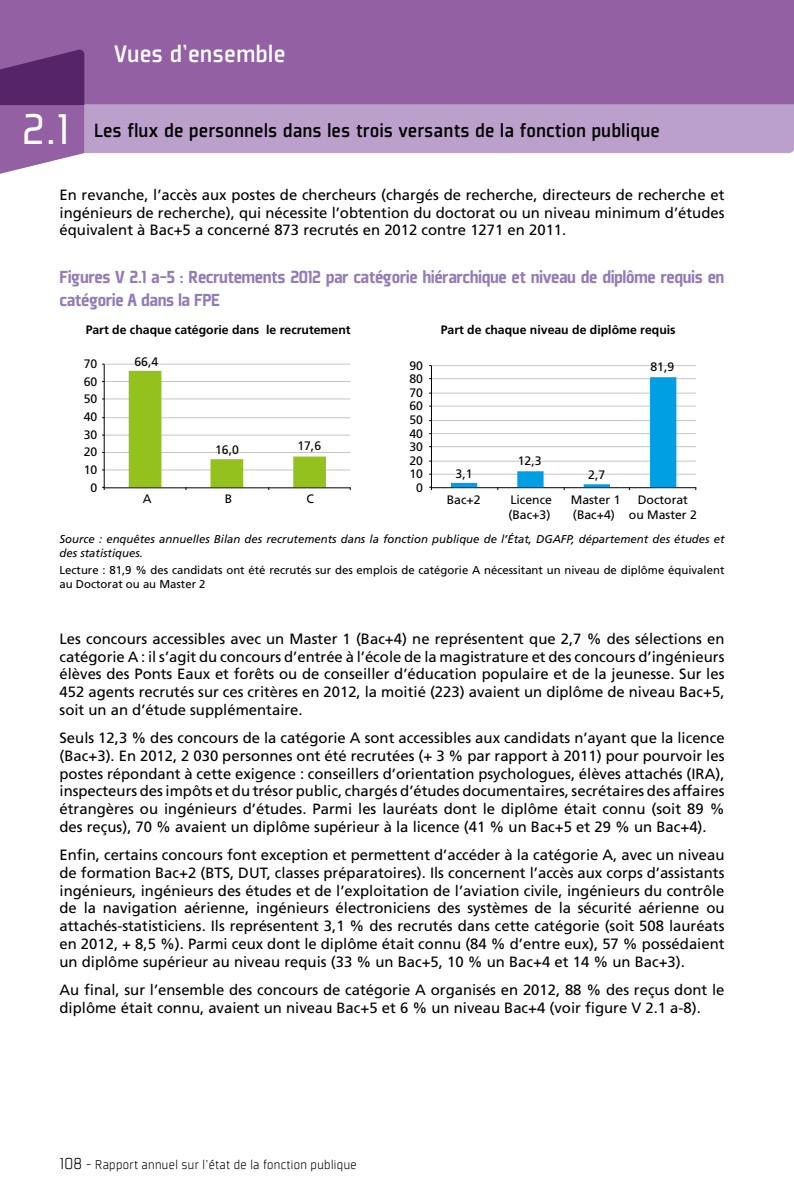
<style>
.page{position:relative;width:794px;height:1191px;background:#fff}
.page>*{position:absolute;margin:0;border:0;box-sizing:border-box;transform-origin:0 0}
.t1{font:47.25px "Plexes";color:#fff}
.t2{font:500 26.25px "Plexes";color:#fff}
.t3{font:500 21px "Plexes";color:#000}
.t4{font:900 19.25px/23.1px "Plexes";letter-spacing:-.025em;color:#927cb8}
.t5{font:14.88px/17.8px "Frutiger LT Std";color:#000;text-align:justify}
.t6{font:300 14px "Plexes";letter-spacing:-.02em;color:#000}
.t7{font:12.25px/14.7px "Frutiger";color:#000}
.t8{font:700 12.25px "Frutiger";color:#000}
.t9{font:11.38px/13.7px "Frutiger";color:#000}
.t10{font:italic 11.38px/13.7px "Frutiger LT Std";color:#000}
.s1{font-size:17.5px}
</style>
<div class="page">
<div style="left:0;top:0;width:794px;height:104px;background:#9460a4"></div>
<svg style="left:0;top:50px;width:794px;height:124px"></svg>
<hr style="left:793px;top:0;width:1px;height:104px;background:#9460a4">
<hr style="left:104px;top:469px;width:246px;height:1px;background:#c6c6c6">
<hr style="left:104px;top:452px;width:246px;height:1px;background:#c6c6c6">
<hr style="left:104px;top:435px;width:246px;height:1px;background:#c6c6c6">
<hr style="left:104px;top:417px;width:246px;height:1px;background:#c6c6c6">
<hr style="left:104px;top:398px;width:246px;height:1px;background:#c6c6c6">
<hr style="left:104px;top:381px;width:246px;height:1px;background:#c6c6c6">
<hr style="left:104px;top:364px;width:246px;height:1px;background:#c6c6c6">
<hr style="left:104px;top:364px;width:1px;height:124px;background:#000">
<hr style="left:104px;top:487px;width:246px;height:1px;background:#000">
<svg style="left:129px;top:371px;width:197px;height:119px"></svg>
<hr style="left:431px;top:474px;width:265px;height:1px;background:#c6c6c6">
<hr style="left:431px;top:461px;width:265px;height:1px;background:#c6c6c6">
<hr style="left:431px;top:446px;width:265px;height:1px;background:#c6c6c6">
<hr style="left:431px;top:433px;width:265px;height:1px;background:#c6c6c6">
<hr style="left:431px;top:420px;width:265px;height:1px;background:#c6c6c6">
<hr style="left:431px;top:406px;width:265px;height:1px;background:#c6c6c6">
<hr style="left:431px;top:393px;width:265px;height:1px;background:#c6c6c6">
<hr style="left:431px;top:378px;width:265px;height:1px;background:#c6c6c6">
<hr style="left:431px;top:365px;width:265px;height:1px;background:#c6c6c6">
<hr style="left:431px;top:366px;width:1px;height:122px;background:#000">
<hr style="left:431px;top:487px;width:265px;height:1px;background:#000">
<svg style="left:451px;top:377px;width:225px;height:113px"></svg>
<h1 class="t1" style="left:22px;top:104px;width:49px">2.1</h1>
<h2 class="t2" style="left:114px;top:40px;width:173px">Vues d’ensemble</h2>
<h3 class="t3" style="left:94px;top:119px;width:567px">Les flux de personnels dans les trois versants de la fonction publique</h3>
<p class="t5" style="left:60px;top:186px;width:666px">En revanche, l’accès aux postes de chercheurs (chargés de recherche, directeurs de recherche et ingénieurs de recherche), qui nécessite l’obtention du doctorat ou un niveau minimum d’études équivalent à Bac+5 a concerné 873 recrutés en 2012 contre 1271 en 2011.</p>
<p class="t4" style="left:60px;top:265px;width:666px">Figures V 2.1 a-5 : Recrutements 2012 par catégorie hiérarchique et niveau de diplôme requis en catégorie A dans la FPE</p>
<p class="t8" style="left:86px;top:323px;width:266px">Part de chaque catégorie dans le recrutement</p>
<p class="t8" style="left:441px;top:323px;width:236px">Part de chaque niveau de diplôme requis</p>
<p class="t7" style="left:84px;top:356px;width:15px">70</p>
<p class="t7" style="left:84px;top:374px;width:15px">60</p>
<p class="t7" style="left:134px;top:354px;width:25px">66,4</p>
<p class="t7" style="left:409px;top:358px;width:15px">90</p>
<p class="t7" style="left:409px;top:371px;width:15px">80</p>
<p class="t7" style="left:650px;top:359px;width:25px">81,9</p>
<p class="t7" style="left:84px;top:391px;width:15px">50</p>
<p class="t7" style="left:84px;top:409px;width:15px">40</p>
<p class="t7" style="left:409px;top:385px;width:15px">70</p>
<p class="t7" style="left:409px;top:399px;width:15px">60</p>
<p class="t7" style="left:409px;top:412px;width:15px">50</p>
<p class="t7" style="left:84px;top:427px;width:15px">30</p>
<p class="t7" style="left:409px;top:426px;width:15px">40</p>
<p class="t7" style="left:84px;top:444px;width:15px">20</p>
<p class="t7" style="left:84px;top:462px;width:15px">10</p>
<p class="t7" style="left:215px;top:443px;width:25px">16,0</p>
<p class="t7" style="left:297px;top:438px;width:25px">17,6</p>
<p class="t7" style="left:409px;top:439px;width:15px">30</p>
<p class="t7" style="left:409px;top:453px;width:15px">20</p>
<p class="t7" style="left:409px;top:466px;width:15px">10</p>
<p class="t7" style="left:455px;top:466px;width:19px">3,1</p>
<p class="t7" style="left:518px;top:453px;width:25px">12,3</p>
<p class="t7" style="left:588px;top:467px;width:19px">2,7</p>
<p class="t7" style="left:90px;top:480px;width:8px">0</p>
<p class="t7" style="left:416px;top:480px;width:8px">0</p>
<p class="t7" style="left:143px;top:491px;width:10px">A</p>
<p class="t7" style="left:225px;top:491px;width:9px">B</p>
<p class="t7" style="left:307px;top:491px;width:9px">C</p>
<p class="t7" style="left:447px;top:492px;width:35px">Bac+2</p>
<p class="t7" style="left:508px;top:492px;width:45px">Licence (Bac+3)</p>
<p class="t7" style="left:571px;top:492px;width:51px">Master 1 (Bac+4)</p>
<p class="t7" style="left:629px;top:492px;width:70px;text-align:center">Doctorat ou Master 2</p>
<p class="t10" style="left:60px;top:533px;width:666px">Source : enquêtes annuelles Bilan des recrutements dans la fonction publique de l’État, DGAFP, département des études et des statistiques.</p>
<p class="t9" style="left:60px;top:563px;width:666px">Lecture : 81,9 % des candidats ont été recrutés sur des emplois de catégorie A nécessitant un niveau de diplôme équivalent au Doctorat ou au Master 2</p>
<p class="t5" style="left:60px;top:629px;width:666px">Les concours accessibles avec un Master 1 (Bac+4) ne représentent que 2,7 % des sélections en catégorie A : il s’agit du concours d’entrée à l’école de la magistrature et des concours d’ingénieurs élèves des Ponts Eaux et forêts ou de conseiller d’éducation populaire et de la jeunesse. Sur les 452 agents recrutés sur ces critères en 2012, la moitié (223) avaient un diplôme de niveau Bac+5, soit un an d’étude supplémentaire.</p>
<p class="t5" style="left:60px;top:729px;width:666px">Seuls 12,3 % des concours de la catégorie A sont accessibles aux candidats n’ayant que la licence (Bac+3). En 2012, 2 030 personnes ont été recrutées (+ 3 % par rapport à 2011) pour pourvoir les postes répondant à cette exigence : conseillers d’orientation psychologues, élèves attachés (IRA), inspecteurs des impôts et du trésor public, chargés d’études documentaires, secrétaires des affaires étrangères ou ingénieurs d’études. Parmi les lauréats dont le diplôme était connu (soit 89 % des reçus), 70 % avaient un diplôme supérieur à la licence (41 % un Bac+5 et 29 % un Bac+4).</p>
<p class="t5" style="left:60px;top:846px;width:666px">Enfin, certains concours font exception et permettent d’accéder à la catégorie A, avec un niveau de formation Bac+2 (BTS, DUT, classes préparatoires). Ils concernent l’accès aux corps d’assistants ingénieurs, ingénieurs des études et de l’exploitation de l’aviation civile, ingénieurs du contrôle de la navigation aérienne, ingénieurs électroniciens des systèmes de la sécurité aérienne ou attachés-statisticiens. Ils représentent 3,1 % des recrutés dans cette catégorie (soit 508 lauréats en 2012, + 8,5 %). Parmi ceux dont le diplôme était connu (84 % d’entre eux), 57 % possédaient un diplôme supérieur au niveau requis (33 % un Bac+5, 10 % un Bac+4 et 14 % un Bac+3).</p>
<p class="t5" style="left:60px;top:980px;width:666px">Au final, sur l’ensemble des concours de catégorie A organisés en 2012, 88 % des reçus dont le diplôme était connu, avaient un niveau Bac+5 et 6 % un niveau Bac+4 (voir figure V 2.1 a-8).</p>
<p class="t6" style="left:60px;top:1157px;width:299px"><span class="s1">108</span> - Rapport annuel sur l’état de la fonction publique</p>
</div>
